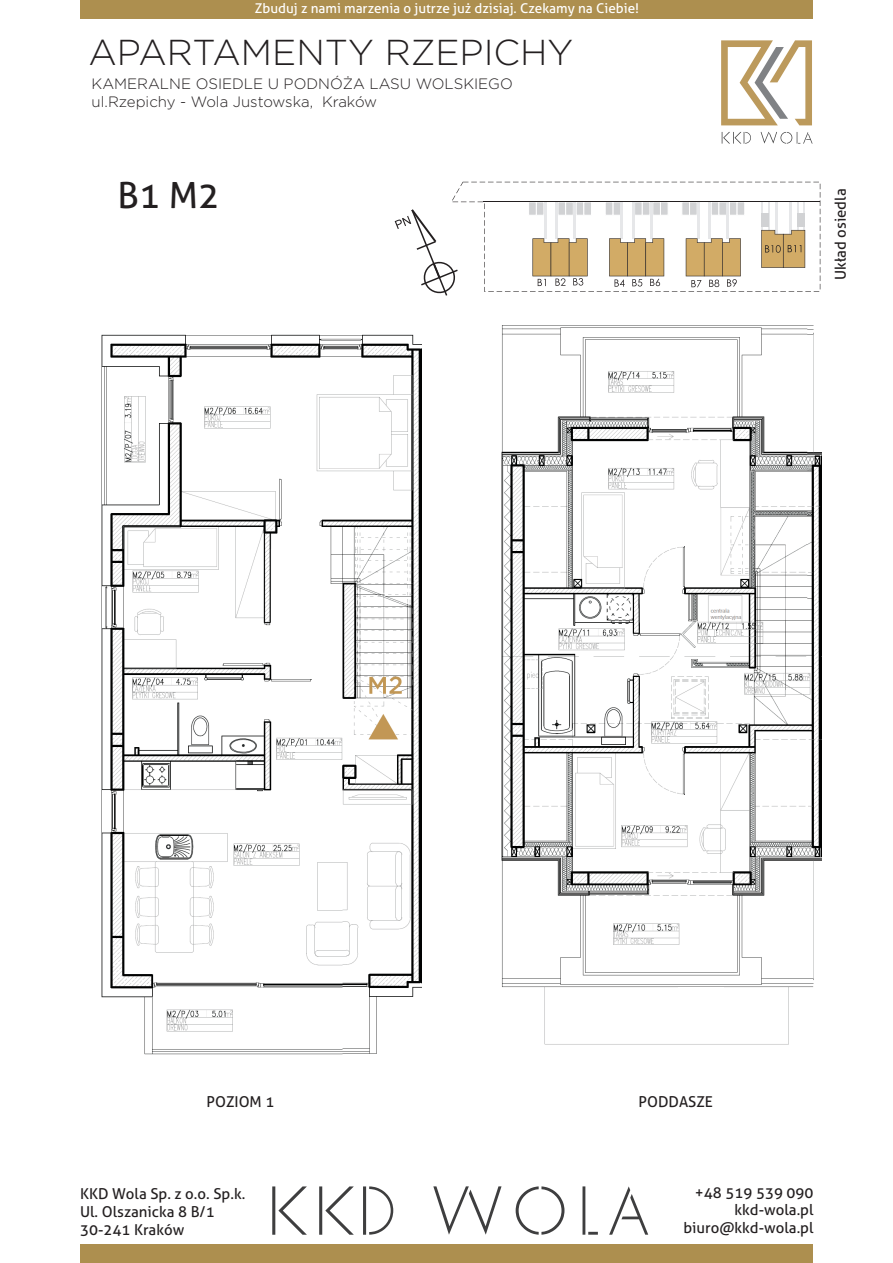
<style>
.page{position:relative;width:893px;height:1263px;background:#fff}
.page>*{position:absolute;margin:0;border:0;box-sizing:border-box;transform-origin:0 0}
.t1{font:300 36px "Gotham";color:#231f20}
.t2{font:36px "Aller";color:#231f20}
.t3{font:15px/17.7px "Aller";color:#231f20;text-align:right}
.t4{font:300 15px/18px "Gotham";color:#231f20}
.t5{font:13.5px "Aller";color:#fff}
</style>
<div class="page">
<div style="left:80px;top:1245px;width:733px;height:18px;background:#ad8f4f"></div>
<div style="left:80px;top:0;width:733px;height:18px;background:#ad8f4f"></div>
<svg style="left:272px;top:1186px;width:376px;height:49px"></svg>
<svg style="left:395px;top:182px;width:425px;height:114px"></svg>
<svg style="left:722px;top:132px;width:91px;height:12px"></svg>
<svg style="left:721px;top:40px;width:91px;height:85px"></svg>
<img style="left:101px;top:334px;width:321px;height:721px">
<img style="left:481px;top:292px;width:341px;height:753px">
<div style="left:278px;top:1000px;width:45px;height:32px;background:#fff"></div>
<div style="left:679px;top:988px;width:45px;height:32px;background:#fff"></div>
<p class="t5" style="left:255px;top:3px;width:386px">Zbuduj z nami marzenia o jutrze ju¿ dzisiaj. Czekamy na Ciebie!</p>
<h1 class="t1" style="left:88px;top:36px;width:486px">APARTAMENTY RZEPICHY</h1>
<p class="t4" style="left:92px;top:76px;width:423px">KAMERALNE OSIEDLE U PODNÓ¯A LASU WOLSKIEGO ul.Rzepichy - Wola Justowska, Kraków</p>
<h1 class="t2" style="left:117px;top:182px;width:104px">B1 M2</h1>
<p class="t3" style="left:833px;top:280px;width:93px;rotate:-90deg">Uk³ad osiedla</p>
<p class="t3" style="left:207px;top:1094px;width:69px">POZIOM 1</p>
<p class="t3" style="left:80px;top:1187px;width:167px;text-align:left">KKD Wola Sp. z o.o. Sp.k.<br>Ul. Olszanicka 8 B/1<br>30-241 Kraków</p>
<p class="t3" style="left:639px;top:1094px;width:76px">PODDASZE</p>
<p class="t3" style="left:683px;top:1185px;width:132px">+48 519 539 090 kkd-wola.pl biuro@kkd-wola.pl</p>
</div>
